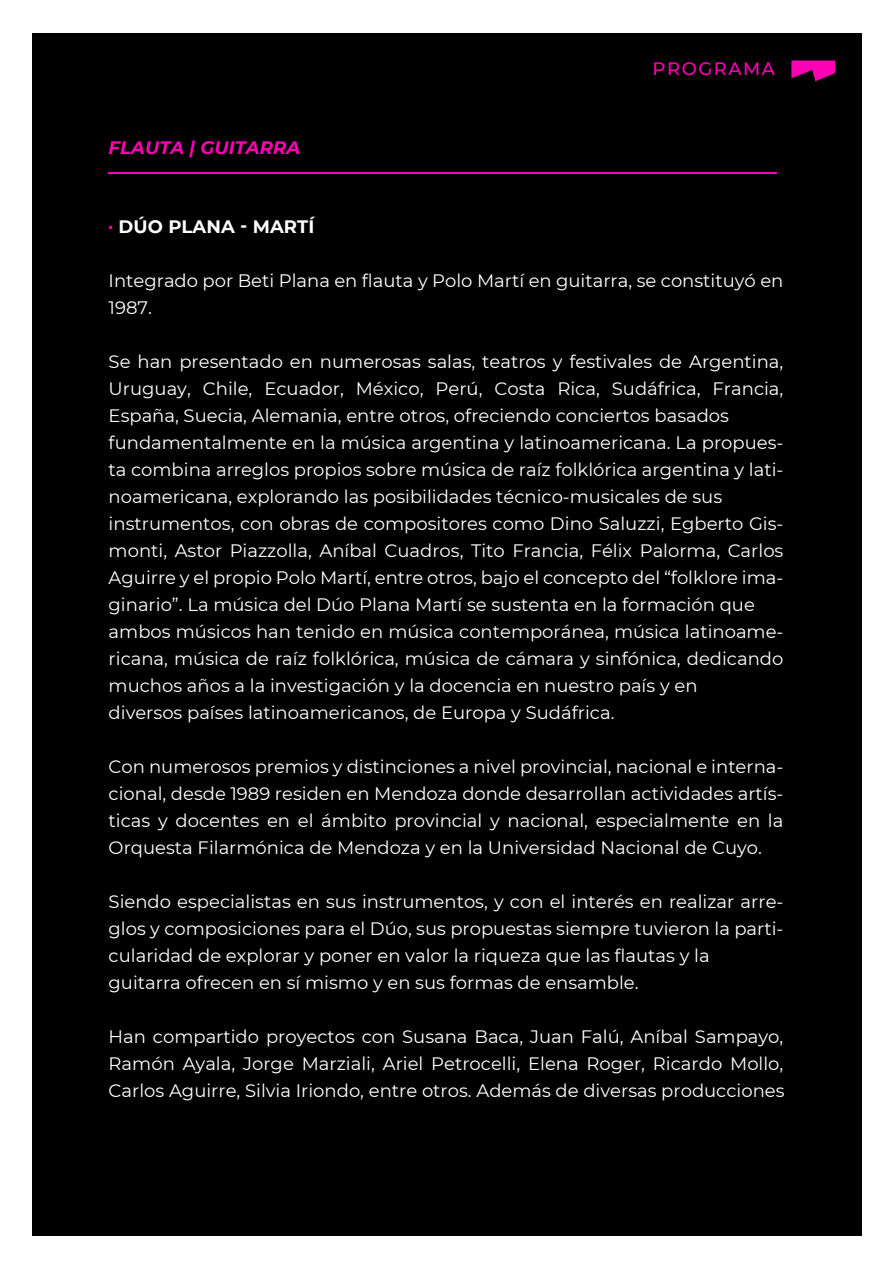
<style>
.page{position:relative;width:893px;height:1263px;background:#fff}
.page>*{position:absolute;margin:0;border:0;box-sizing:border-box;transform-origin:0 0}
.t1{font:18px/27px "Montserrat";color:#fff}
.t2{font:italic 700 18px "Montserrat";letter-spacing:.005em;color:#ff00b5}
.t3{font:700 18px "Montserrat";letter-spacing:.005em;color:#fff}
.t4{font:500 18px "Montserrat";letter-spacing:.085em;color:#ff00b5}
</style>
<div class="page">
<div style="left:32px;top:33px;width:829px;height:1203px;background:#000"></div>
<hr style="left:109px;top:172px;width:668px;height:2px;background:#ff00b5">
<svg style="left:791px;top:61px;width:44px;height:20px"></svg>
<p class="t2" style="left:109px;top:134px;width:193px">FLAUTA | GUITARRA</p>
<p class="t3" style="left:109px;top:214px;width:207px"><sup>.</sup> DÚO PLANA - MARTÍ</p>
<p class="t4" style="left:653px;top:56px;width:124px">PROGRAMA</p>
<p class="t1" style="left:109px;top:267px;width:676px">Integrado por Beti Plana en flauta y Polo Martí en guitarra, se constituyó en<br>1987.</p>
<p class="t1" style="left:109px;top:348px;width:676px">Se han presentado en numerosas salas, teatros y festivales de Argentina, Uruguay, Chile, Ecuador, México, Perú, Costa Rica, Sudáfrica, Francia, España, Suecia, Alemania, entre otros, ofreciendo conciertos basados fundamentalmente en la música argentina y latinoamericana. La propues&shy;ta combina arreglos propios sobre música de raíz folklórica argentina y lati&shy;noamericana, explorando las posibilidades técnico-musicales de sus instrumentos, con obras de compositores como Dino Saluzzi, Egberto Gis&shy;monti, Astor Piazzolla, Aníbal Cuadros, Tito Francia, Félix Palorma, Carlos Aguirre y el propio Polo Martí, entre otros, bajo el concepto del “folklore ima&shy;ginario”. La música del Dúo Plana Martí se sustenta en la formación que ambos músicos han tenido en música contemporánea, música latinoame&shy;ricana, música de raíz folklórica, música de cámara y sinfónica, dedicando muchos años a la investigación y la docencia en nuestro país y en<br>diversos países latinoamericanos, de Europa y Sudáfrica.</p>
<p class="t1" style="left:109px;top:753px;width:676px;text-align:justify">Con numerosos premios y distinciones a nivel provincial, nacional e interna&shy;cional, desde 1989 residen en Mendoza donde desarrollan actividades artís&shy;ticas y docentes en el ámbito provincial y nacional, especialmente en la Orquesta Filarmónica de Mendoza y en la Universidad Nacional de Cuyo.</p>
<p class="t1" style="left:109px;top:888px;width:676px">Siendo especialistas en sus instrumentos, y con el interés en realizar arre&shy;glos y composiciones para el Dúo, sus propuestas siempre tuvieron la parti&shy;cularidad de explorar y poner en valor la riqueza que las flautas y la guitarra ofrecen en sí mismo y en sus formas de ensamble.</p>
<p class="t1" style="left:109px;top:1023px;width:677px;text-align:justify">Han compartido proyectos con Susana Baca, Juan Falú, Aníbal Sampayo, Ramón Ayala, Jorge Marziali, Ariel Petrocelli, Elena Roger, Ricardo Mollo, Carlos Aguirre, Silvia Iriondo, entre otros. Además de diversas producciones</p>
</div>
